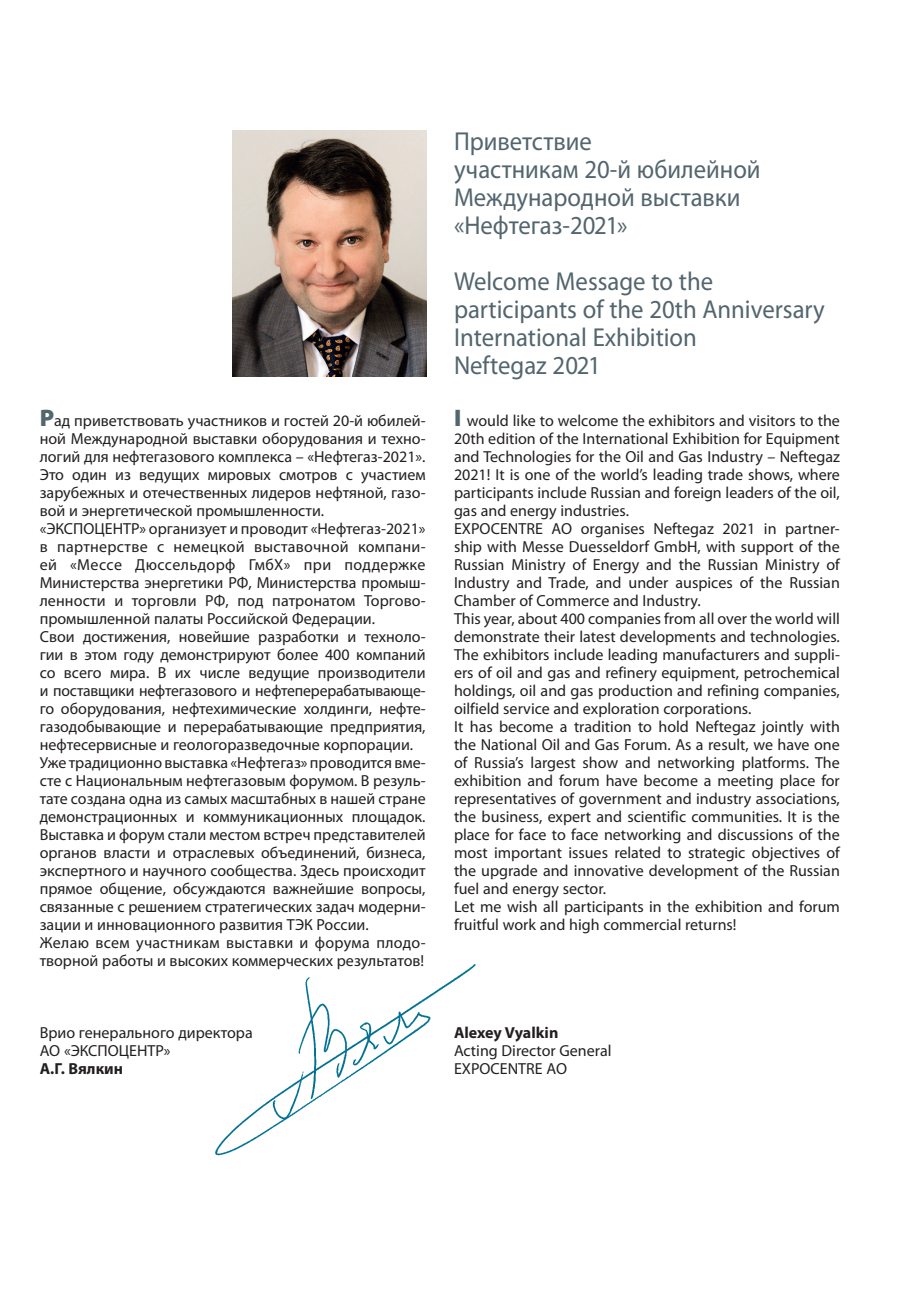
<style>
.page{position:relative;width:908px;height:1304px;background:#fff}
.page>*{position:absolute;margin:0;border:0;box-sizing:border-box;transform-origin:0 0}
.t1{font:26px/28px "Myriad Pro";color:#53656e;scale:.95 1}
.t2{font:16px/18px "Myriad Pro";color:#231f20}
.t3{font:700 16px "Myriad Pro";color:#231f20}
.s1{font-weight:900;font-size:24px;color:#53656e}
</style>
<div class="page">
<img style="left:215px;top:964px;width:261px;height:192px">
<img style="left:232px;top:130px;width:194px;height:246px">
<p class="t2" style="left:40px;top:411px;width:387px"><span class="s1">Р</span>ад приветствовать участников и гостей 20-й юбилей&shy;ной Международной выставки оборудования и техно&shy;логий для нефтегазового комплекса – «Нефтегаз-2021».<br>Это один из ведущих мировых смотров с участием зарубежных и отечественных лидеров нефтяной, газо&shy;вой и энергетической промышленности. «ЭКСПОЦЕНТР» организует и проводит «Нефтегаз-2021» в партнерстве с немецкой выставочной компани&shy;ей «Мессе Дюссельдорф ГмбХ» при поддержке Министерства энергетики РФ, Министерства промыш&shy;ленности и торговли РФ, под патронатом Торгово&shy;промышленной палаты Российской Федерации.<br>Свои достижения, новейшие разработки и техноло&shy;гии в этом году демонстрируют более 400 компаний со всего мира. В их числе ведущие производители и поставщики нефтегазового и нефтеперерабатывающе&shy;го оборудования, нефтехимические холдинги, нефте&shy;газодобывающие и перерабатывающие предприятия, нефтесервисные и геологоразведочные корпорации.<br>Уже традиционно выставка «Нефтегаз» проводится вме&shy;сте с Национальным нефтегазовым форумом. В резуль&shy;тате создана одна из самых масштабных в нашей стране демонстрационных и коммуникационных площадок.<br>Выставка и форум стали местом встреч представителей органов власти и отраслевых объединений, бизнеса, экспертного и научного сообщества. Здесь происходит прямое общение, обсуждаются важнейшие вопросы, связанные с решением стратегических задач модерни&shy;зации и инновационного развития ТЭК России.<br>Желаю всем участникам выставки и форума плодо&shy;творной работы и высоких коммерческих результатов!</p>
<p class="t2" style="left:40px;top:1023px;width:214px">Врио генерального директора<br>АО «ЭКСПОЦЕНТР»</p>
<p class="t3" style="left:40px;top:1058px;width:85px">А.Г. Вялкин</p>
<h1 class="t1" style="left:454px;top:127px;width:324px">Приветствие<br>участникам 20-й юбилейной<br>Международной выставки «Нефтегаз-2021»</h1>
<h1 class="t1" style="left:454px;top:267px;width:392px">Welcome Message to the participants of the 20th Anniversary<br>International Exhibition<br>Neftegaz 2021</h1>
<p class="t2" style="left:454px;top:411px;width:387px"><span class="s1">I</span> would like to welcome the exhibitors and visitors to the 20th edition of the International Exhibition for Equipment and Technologies for the Oil and Gas Industry – Neftegaz 2021! It is one of the world’s leading trade shows, where participants include Russian and foreign leaders of the oil, gas and energy industries.<br>EXPOCENTRE AO organises Neftegaz 2021 in partner&shy;ship with Messe Duesseldorf GmbH, with support of the Russian Ministry of Energy and the Russian Ministry of Industry and Trade, and under auspices of the Russian Chamber of Commerce and Industry.<br>This year, about 400 companies from all over the world will demonstrate their latest developments and technologies.<br>The exhibitors include leading manufacturers and suppli&shy;ers of oil and gas and refinery equipment, petrochemical holdings, oil and gas production and refining companies, oilfield service and exploration corporations.<br>It has become a tradition to hold Neftegaz jointly with the National Oil and Gas Forum. As a result, we have one of Russia’s largest show and networking platforms. The exhibition and forum have become a meeting place for representatives of government and industry associations, the business, expert and scientific communities. It is the place for face to face networking and discussions of the most important issues related to strategic objectives of the upgrade and innovative development of the Russian fuel and energy sector.<br>Let me wish all participants in the exhibition and forum fruitful work and high commercial returns!</p>
<p class="t3" style="left:454px;top:1022px;width:106px">Alexey Vyalkin</p>
<p class="t2" style="left:454px;top:1041px;width:159px">Acting Director General<br>EXPOCENTRE AO</p>
</div>
